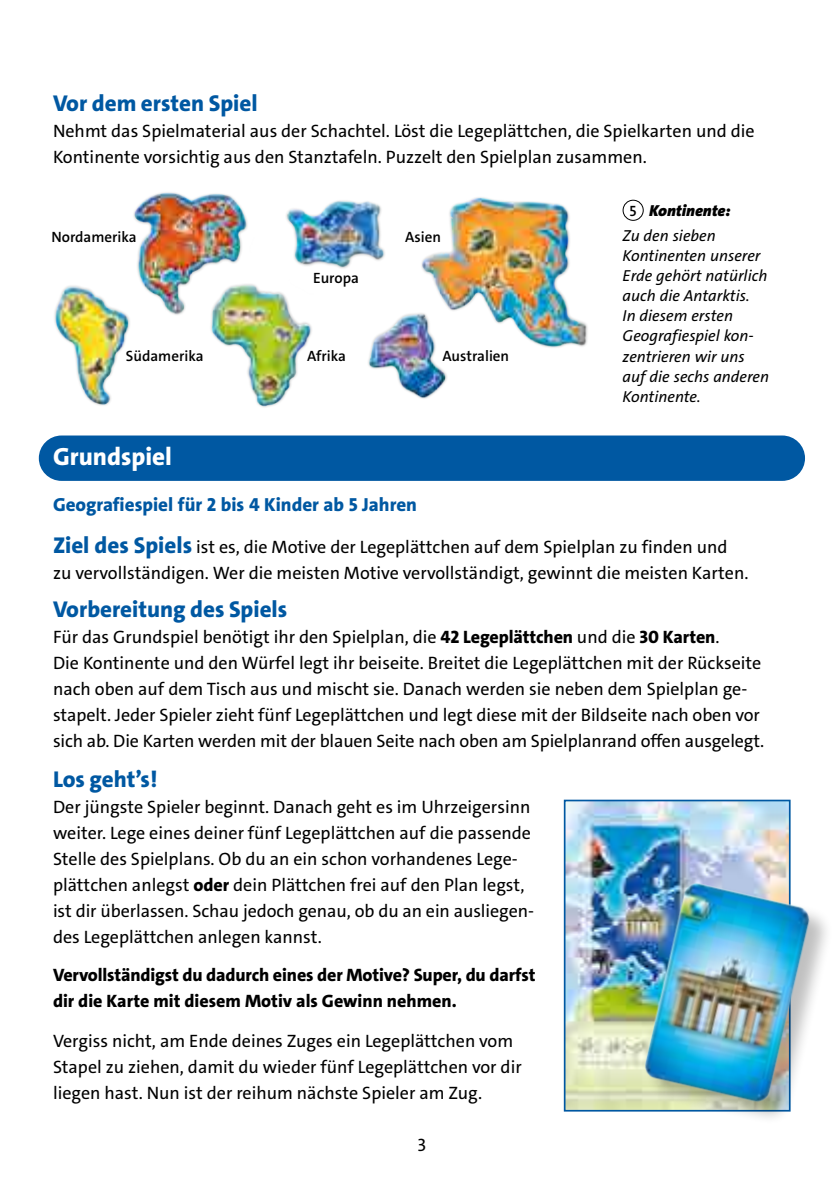
<style>
.page{position:relative;width:840px;height:1191px;background:#fff}
.page>*{position:absolute;margin:0;border:0;box-sizing:border-box;transform-origin:0 0}
.t1{font:800 25px "The Sans C4 s";color:#fff}
.t2{font:800 23px "The Sans C4 s";color:#0058a2}
.t3{font:800 19px "The Sans C4 s";color:#0058a2}
.t4{font:18px/26px "The Sans C4 s";color:#000}
.t5{font:800 18px/26px "The Sans C4 s";letter-spacing:-.01em;color:#000}
.t6{font:italic 16px/20px "The Sans C4 s";color:#000}
.t7{font:italic 900 16px/25.6px "The Sans C4 s";color:#000}
.t8{font:600 15px "The Sans C4 s";color:#000}
.s1{font-weight:600;font-style:normal;font-size:15px}
.s2{font-weight:400}
.s3{font-weight:800;font-size:23px;color:#0058a2}
.s4{font-weight:800}
</style>
<div class="page">
<img style="left:54px;top:192px;width:534px;height:215px">
<img style="left:566px;top:802px;width:221px;height:306px">
<div style="left:563px;top:799px;width:227px;height:312px;border:2px solid #0058a2"></div>
<img style="left:614px;top:860px;width:213px;height:258px">
<div style="left:39px;top:435px;width:765px;height:46px;background:#0058a2;border-radius:23px"></div>
<div style="left:622px;top:200px;width:21px;height:21px;border:1px solid #000;border-radius:50%"></div>
<p class="t2" style="left:53px;top:89px;width:206px">Vor dem ersten Spiel</p>
<p class="t4" style="left:53px;top:118px;width:702px">Nehmt das Spielmaterial aus der Schachtel. Löst die Legeplättchen, die Spielkarten und die<br>Kontinente vorsichtig aus den Stanztafeln. Puzzelt den Spielplan zusammen.</p>
<p class="t7" style="left:622px;top:198px;width:109px;text-indent:7px"><span class="s1">5</span> Kontinente:<br><span class="s2">Zu den sieben</span></p>
<p class="t6" style="left:622px;top:246px;width:148px">Kontinenten unserer<br>Erde gehört natürlich auch die Antarktis.<br>In diesem ersten<br>Geografiespiel kon&shy;zentrieren wir uns auf die sechs anderen<br>Kontinente.</p>
<p class="t8" style="left:51px;top:227px;width:87px">Nordamerika</p>
<p class="t8" style="left:405px;top:227px;width:37px">Asien</p>
<p class="t8" style="left:313px;top:269px;width:47px">Europa</p>
<p class="t8" style="left:307px;top:346px;width:40px">Afrika</p>
<p class="t8" style="left:442px;top:346px;width:68px">Australien</p>
<p class="t8" style="left:126px;top:346px;width:79px">Südamerika</p>
<h1 class="t1" style="left:53px;top:441px;width:120px">Grundspiel</h1>
<p class="t3" style="left:53px;top:492px;width:365px">Geografiespiel für 2 bis 4 Kinder ab 5 Jahren</p>
<p class="t4" style="left:53px;top:534px;width:696px"><span class="s3">Ziel des Spiels</span> ist es, die Motive der Legeplättchen auf dem Spielplan zu finden und zu vervollständigen. Wer die meisten Motive vervollständigt, gewinnt die meisten Karten.</p>
<p class="t2" style="left:53px;top:594px;width:236px">Vorbereitung des Spiels</p>
<p class="t4" style="left:53px;top:624px;width:712px">Für das Grundspiel benötigt ihr den Spielplan, die <span class="s4">42 Legeplättchen</span> und die <span class="s4">30 Karten</span>.<br>Die Kontinente und den Würfel legt ihr beiseite. Breitet die Legeplättchen mit der Rückseite nach oben auf dem Tisch aus und mischt sie. Danach werden sie neben dem Spielplan ge&shy;stapelt. Jeder Spieler zieht fünf Legeplättchen und legt diese mit der Bildseite nach oben vor sich ab. Die Karten werden mit der blauen Seite nach oben am Spielplanrand offen ausgelegt.</p>
<p class="t2" style="left:53px;top:765px;width:106px">Los geht’s!</p>
<p class="t4" style="left:53px;top:794px;width:482px">Der jüngste Spieler beginnt. Danach geht es im Uhrzeigersinn weiter. Lege eines deiner fünf Legeplättchen auf die passende Stelle des Spielplans. Ob du an ein schon vorhandenes Lege&shy;plättchen anlegst <span class="s4">oder</span> dein Plättchen frei auf den Plan legst, ist dir überlassen. Schau jedoch genau, ob du an ein ausliegen&shy;des Legeplättchen anlegen kannst.</p>
<p class="t5" style="left:53px;top:962px;width:483px">Vervollständigst du dadurch eines der Motive? Super, du darfst dir die Karte mit diesem Motiv als Gewinn nehmen.</p>
<p class="t4" style="left:53px;top:1028px;width:470px">Vergiss nicht, am Ende deines Zuges ein Legeplättchen vom<br>Stapel zu ziehen, damit du wieder fünf Legeplättchen vor dir liegen hast. Nun ist der reihum nächste Spieler am Zug.</p>
<p class="t4" style="left:417px;top:1132px;width:10px">3</p>
</div>
